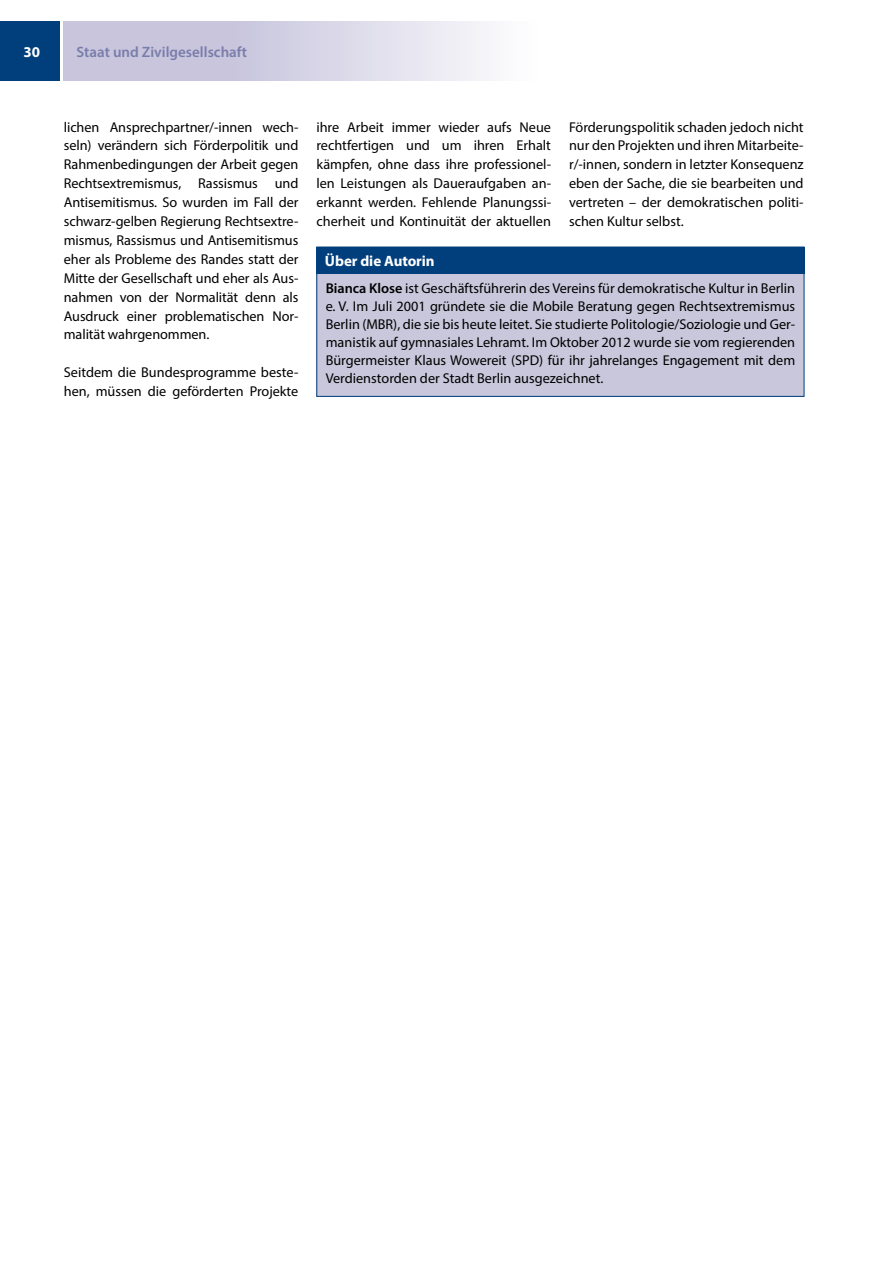
<style>
.page{position:relative;width:893px;height:1263px;background:#fff}
.page>*{position:absolute;margin:0;border:0;box-sizing:border-box;transform-origin:0 0}
.t1{font:600 15px "Myriad Pro";color:#797da9}
.t2{font:700 15px "Myriad Pro";letter-spacing:-.005em;color:#fff}
.t3{font:14.25px/18.9px "Myriad Pro";color:#000;text-align:justify}
.s1{font-weight:600}
</style>
<div class="page">
<div style="left:0;top:21px;width:60px;height:60px;background:#003e7c"></div>
<div style="left:64px;top:21px;width:476px;height:60px;background:linear-gradient(to right,#bbb8d5,#f8f7fa)"></div>
<div style="left:317px;top:247px;width:487px;height:149px;background:#c8c7db"></div>
<div style="left:316px;top:247px;width:488px;height:150px;border:1px solid #003e7c"></div>
<div style="left:316px;top:247px;width:488px;height:26px;background:#003e7c"></div>
<p class="t2" style="left:24px;top:42px;width:18px">30</p>
<p class="t1" style="left:77px;top:42px;width:172px">Staat und Zivilgesellschaft</p>
<p class="t3" style="left:64px;top:117px;width:236px">lichen Ansprechpartner/-innen wech&shy;seln) verändern sich Förderpolitik und Rahmenbedingungen der Arbeit gegen Rechtsextremismus, Rassismus und Antisemitismus. So wurden im Fall der schwarz-gelben Regierung Rechtsextre&shy;mismus, Rassismus und Antisemitismus eher als Probleme des Randes statt der Mitte der Gesellschaft und eher als Aus&shy;nahmen von der Normalität denn als Ausdruck einer problematischen Nor&shy;malität wahrgenommen.</p>
<p class="t3" style="left:64px;top:363px;width:236px">Seitdem die Bundesprogramme beste&shy;hen, müssen die geförderten Projekte</p>
<p class="t3" style="left:316px;top:117px;width:236px">ihre Arbeit immer wieder aufs Neue rechtfertigen und um ihren Erhalt kämpfen, ohne dass ihre professionel&shy;len Leistungen als Daueraufgaben an&shy;erkannt werden. Fehlende Planungssi&shy;cherheit und Kontinuität der aktuellen</p>
<p class="t3" style="left:569px;top:117px;width:236px">Förderungspolitik schaden jedoch nicht nur den Projekten und ihren Mitarbeite&shy;r/-innen, sondern in letzter Konsequenz eben der Sache, die sie bearbeiten und vertreten – der demokratischen politi&shy;schen Kultur selbst.</p>
<p class="t2" style="left:325px;top:251px;width:111px">Über die Autorin</p>
<p class="t3" style="left:326px;top:279px;width:471px;line-height:18px"><span class="s1">Bianca Klose</span> ist Geschäftsführerin des Vereins für demokratische Kultur in Berlin e. V. Im Juli 2001 gründete sie die Mobile Beratung gegen Rechtsextremismus Berlin (MBR), die sie bis heute leitet. Sie studierte Politologie/Soziologie und Ger&shy;manistik auf gymnasiales Lehramt. Im Oktober 2012 wurde sie vom regierenden Bürgermeister Klaus Wowereit (SPD) für ihr jahrelanges Engagement mit dem Verdienstorden der Stadt Berlin ausgezeichnet.</p>
</div>
